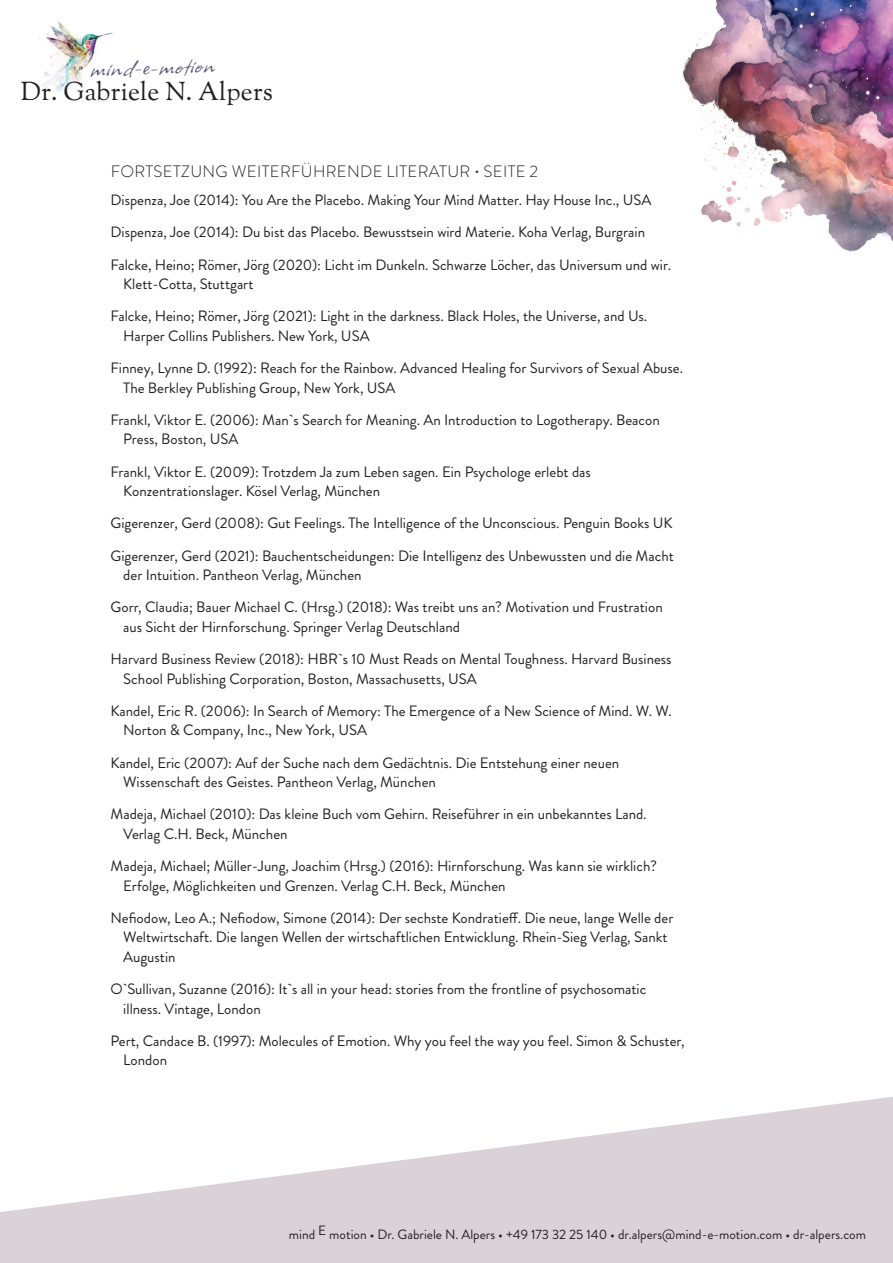
<style>
.page{position:relative;width:893px;height:1263px;background:#fff}
.page>*{position:absolute;margin:0;border:0;box-sizing:border-box;transform-origin:0 0}
.t1{font:33px "Allison";color:#595e76}
.t2{font:25.65px "Sorts Mill Goudy";letter-spacing:.01em;color:#231f20}
.t3{font:300 16.5px "Brandon Grotesque";letter-spacing:.02em;color:#231f20}
.t4{font:15px/32.2px "Brandon Grotesque";color:#231f20}
.t5{font:13.5px "Brandon Grotesque";color:#231f20}
</style>
<div class="page">
<img style="left:682px;top:0;width:210px;height:252px">
<img style="left:38px;top:21px;width:75px;height:72px">
<svg style="left:0;top:1096px;width:893px;height:167px"></svg>
<h1 class="t1" style="left:90px;top:46px;width:126px;rotate:-2deg">mind-e-motion</h1>
<h2 class="t2" style="left:21px;top:76px;width:254px">Dr. Gabriele N. Alpers</h2>
<p class="t3" style="left:111px;top:160px;width:429px">FORTSETZUNG WEITERFÜHRENDE LITERATUR • SEITE 2</p>
<p class="t4" style="left:111px;top:184px;width:562px">Dispenza, Joe (2014): You Are the Placebo. Making Your Mind Matter. Hay House Inc., USA<br>Dispenza, Joe (2014): Du bist das Placebo. Bewusstsein wird Materie. Koha Verlag, Burgrain<br>Falcke, Heino; Römer, Jörg (2020): Licht im Dunkeln. Schwarze Löcher, das Universum und wir.</p>
<p class="t4" style="left:111px;top:268px;width:538px;text-indent:13px">Klett-Cotta, Stuttgart<br>Falcke, Heino; Römer, Jörg (2021): Light in the darkness. Black Holes, the Universe, and Us.</p>
<p class="t4" style="left:111px;top:320px;width:574px;text-indent:13px">Harper Collins Publishers. New York, USA<br>Finney, Lynne D. (1992): Reach for the Rainbow. Advanced Healing for Survivors of Sexual Abuse.</p>
<p class="t4" style="left:111px;top:371px;width:551px;text-indent:13px">The Berkley Publishing Group, New York, USA<br>Frankl, Viktor E. (2006): Man`s Search for Meaning. An Introduction to Logotherapy. Beacon</p>
<p class="t4" style="left:111px;top:423px;width:482px;text-indent:13px">Press, Boston, USA<br>Frankl, Viktor E. (2009): Trotzdem Ja zum Leben sagen. Ein Psychologe erlebt das</p>
<p class="t4" style="left:111px;top:475px;width:565px;text-indent:13px">Konzentrationslager. Kösel Verlag, München<br>Gigerenzer, Gerd (2008): Gut Feelings. The Intelligence of the Unconscious. Penguin Books UK<br>Gigerenzer, Gerd (2021): Bauchentscheidungen: Die Intelligenz des Unbewussten und die Macht</p>
<p class="t4" style="left:111px;top:559px;width:554px;text-indent:13px">der Intuition. Pantheon Verlag, München<br>Gorr, Claudia; Bauer Michael C. (Hrsg.) (2018): Was treibt uns an? Motivation und Frustration</p>
<p class="t4" style="left:111px;top:611px;width:563px;text-indent:13px">aus Sicht der Hirnforschung. Springer Verlag Deutschland<br>Harvard Business Review (2018): HBR`s 10 Must Reads on Mental Toughness. Harvard Business</p>
<p class="t4" style="left:111px;top:662px;width:563px;text-indent:13px">School Publishing Corporation, Boston, Massachusetts, USA<br>Kandel, Eric R. (2006): In Search of Memory: The Emergence of a New Science of Mind. W. W.</p>
<p class="t4" style="left:111px;top:714px;width:510px;text-indent:13px">Norton &amp; Company, Inc., New York, USA<br>Kandel, Eric (2007): Auf der Suche nach dem Gedächtnis. Die Entstehung einer neuen</p>
<p class="t4" style="left:111px;top:766px;width:538px;text-indent:13px">Wissenschaft des Geistes. Pantheon Verlag, München<br>Madeja, Michael (2010): Das kleine Buch vom Gehirn. Reiseführer in ein unbekanntes Land.</p>
<p class="t4" style="left:111px;top:818px;width:548px;text-indent:13px">Verlag C.H. Beck, München<br>Madeja, Michael; Müller-Jung, Joachim (Hrsg.) (2016): Hirnforschung. Was kann sie wirklich?</p>
<p class="t4" style="left:111px;top:869px;width:564px;text-indent:13px">Erfolge, Möglichkeiten und Grenzen. Verlag C.H. Beck, München<br>Nefiodow, Leo A.; Nefiodow, Simone (2014): Der sechste Kondratieff. Die neue, lange Welle der</p>
<p class="t4" style="left:123px;top:928px;width:546px;line-height:19.5px">Weltwirtschaft. Die langen Wellen der wirtschaftlichen Entwicklung. Rhein-Sieg Verlag, Sankt<br>Augustin</p>
<p class="t4" style="left:123px;top:979px;width:525px;line-height:19.5px;text-indent:-13px">O`Sullivan, Suzanne (2016): It`s all in your head: stories from the frontline of psychosomatic illness. Vintage, London</p>
<p class="t4" style="left:123px;top:1031px;width:563px;line-height:19.5px;text-indent:-13px">Pert, Candace B. (1997): Molecules of Emotion. Why you feel the way you feel. Simon &amp; Schuster,<br>London</p>
<p class="t5" style="left:289px;top:1225px;width:579px">mind E motion • Dr. Gabriele N. Alpers • +49 173 32 25 140 • dr.alpers@mind-e-motion.com • dr-alpers.com</p>
</div>
